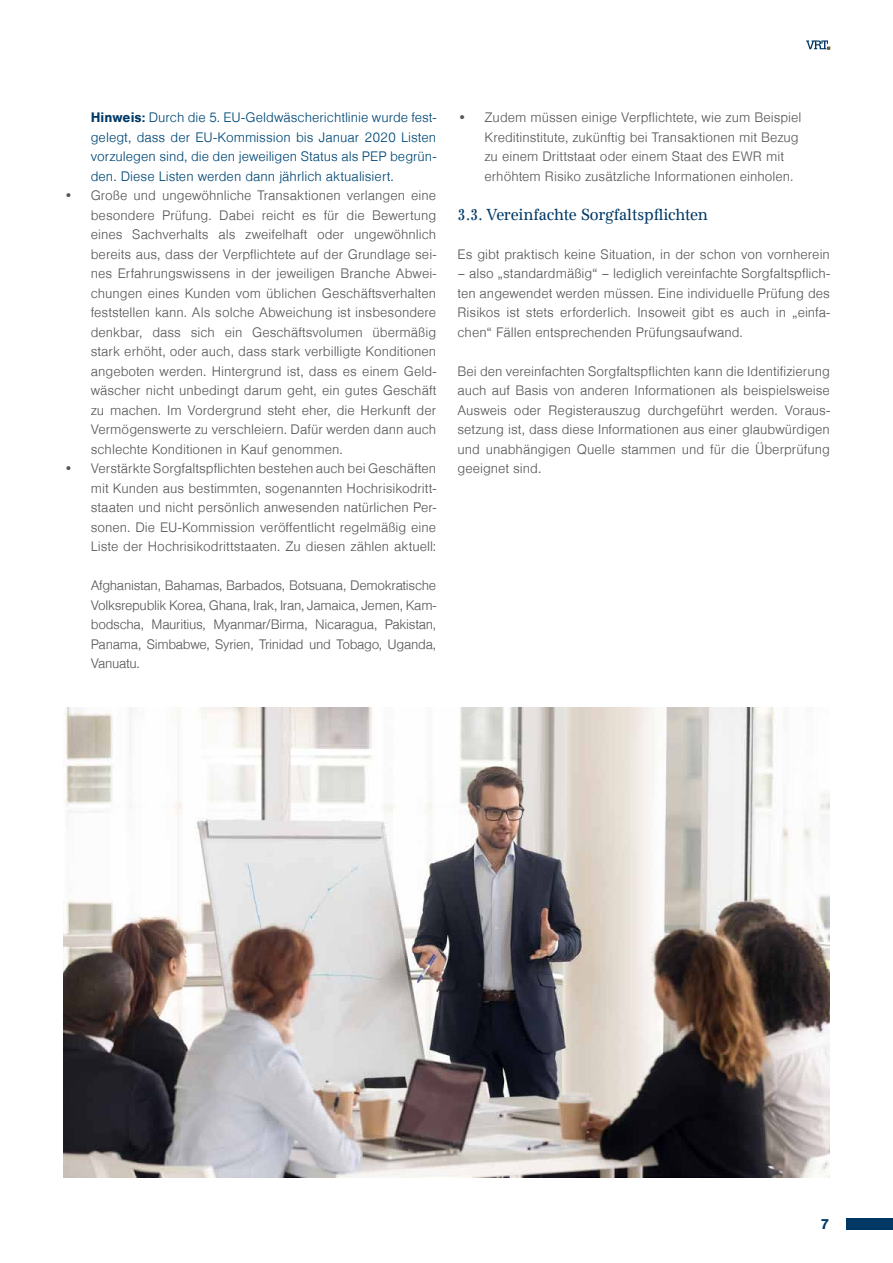
<style>
.page{position:relative;width:893px;height:1263px;background:#fff}
.page>*{position:absolute;margin:0;border:0;box-sizing:border-box;transform-origin:0 0}
.t1{font:16.5px "Antiqua Sys Nr";letter-spacing:-.01em;color:#003865}
.t2{font:700 15px "Sans Pro";color:#003865}
.t3{font:300 14.25px/19.5px "Sans Pro";color:#575756;text-align:justify}
.t4{font:300 14.25px/19.5px "Sans Pro";color:#004876;text-align:justify}
.s1{font-weight:700;color:#003865}
</style>
<div class="page">
<svg style="left:806px;top:40px;width:24px;height:9px"></svg>
<div style="left:846px;top:1219px;width:47px;height:11px;background:#003865"></div>
<img style="left:63px;top:707px;width:766px;height:471px">
<p class="t4" style="left:91px;top:108px;width:347px"><span class="s1">Hinweis:</span> Durch die 5. EU-Geldwäscherichtlinie wurde fest&shy;gelegt, dass der EU-Kommission bis Januar 2020 Listen vorzulegen sind, die den jeweiligen Status als PEP begrün&shy;den. Diese Listen werden dann jährlich aktualisiert.</p>
<p class="t3" style="left:91px;top:186px;width:347px;text-indent:-27px">• Große und ungewöhnliche Transaktionen verlangen eine besondere Prüfung. Dabei reicht es für die Bewertung eines Sachverhalts als zweifelhaft oder ungewöhnlich bereits aus, dass der Verpflichtete auf der Grundlage sei&shy;nes Erfahrungswissens in der jeweiligen Branche Abwei&shy;chungen eines Kunden vom üblichen Geschäftsverhalten feststellen kann. Als solche Abweichung ist insbesondere denkbar, dass sich ein Geschäftsvolumen übermäßig stark erhöht, oder auch, dass stark verbilligte Konditionen angeboten werden. Hintergrund ist, dass es einem Geld&shy;wäscher nicht unbedingt darum geht, ein gutes Geschäft zu machen. Im Vordergrund steht eher, die Herkunft der Vermögenswerte zu verschleiern. Dafür werden dann auch schlechte Konditionen in Kauf genommen.</p>
<p class="t3" style="left:91px;top:459px;width:347px;text-indent:-27px">• Verstärkte Sorgfaltspflichten bestehen auch bei Geschäften mit Kunden aus bestimmten, sogenannten Hochrisikodritt&shy;staaten und nicht persönlich anwesenden natürlichen Per&shy;sonen. Die EU-Kommission veröffentlicht regelmäßig eine Liste der Hochrisikodrittstaaten. Zu diesen zählen aktuell:</p>
<p class="t3" style="left:91px;top:576px;width:347px">Afghanistan, Bahamas, Barbados, Botsuana, Demokratische Volksrepublik Korea, Ghana, Irak, Iran, Jamaica, Jemen, Kam&shy;bodscha, Mauritius, Myanmar/Birma, Nicaragua, Pakistan, Panama, Simbabwe, Syrien, Trinidad und Tobago, Uganda, Vanuatu.</p>
<p class="t3" style="left:484px;top:108px;width:319px;text-align:left;text-indent:-27px">• Zudem müssen einige Verpflichtete, wie zum Beispiel Kreditinstitute, zukünftig bei Transaktionen mit Bezug zu einem Drittstaat oder einem Staat des EWR mit erhöhtem Risiko zusätzliche Informationen einholen.</p>
<p class="t1" style="left:457px;top:205px;width:252px">3.3. Vereinfachte Sorgfaltspflichten</p>
<p class="t3" style="left:457px;top:245px;width:374px">Es gibt praktisch keine Situation, in der schon von vornherein</p>
<p class="t3" style="left:457px;top:264px;width:374px">– also „standardmäßig“ – lediglich vereinfachte Sorgfaltspflich&shy;ten angewendet werden müssen. Eine individuelle Prüfung des Risikos ist stets erforderlich. Insoweit gibt es auch in „einfa&shy;chen“ Fällen entsprechenden Prüfungsaufwand.</p>
<p class="t3" style="left:457px;top:362px;width:374px">Bei den vereinfachten Sorgfaltspflichten kann die Identifizierung auch auf Basis von anderen Informationen als beispielsweise Ausweis oder Registerauszug durchgeführt werden. Voraus&shy;setzung ist, dass diese Informationen aus einer glaubwürdigen und unabhängigen Quelle stammen und für die Überprüfung geeignet sind.</p>
<p class="t2" style="left:821px;top:1215px;width:10px">7</p>
</div>
